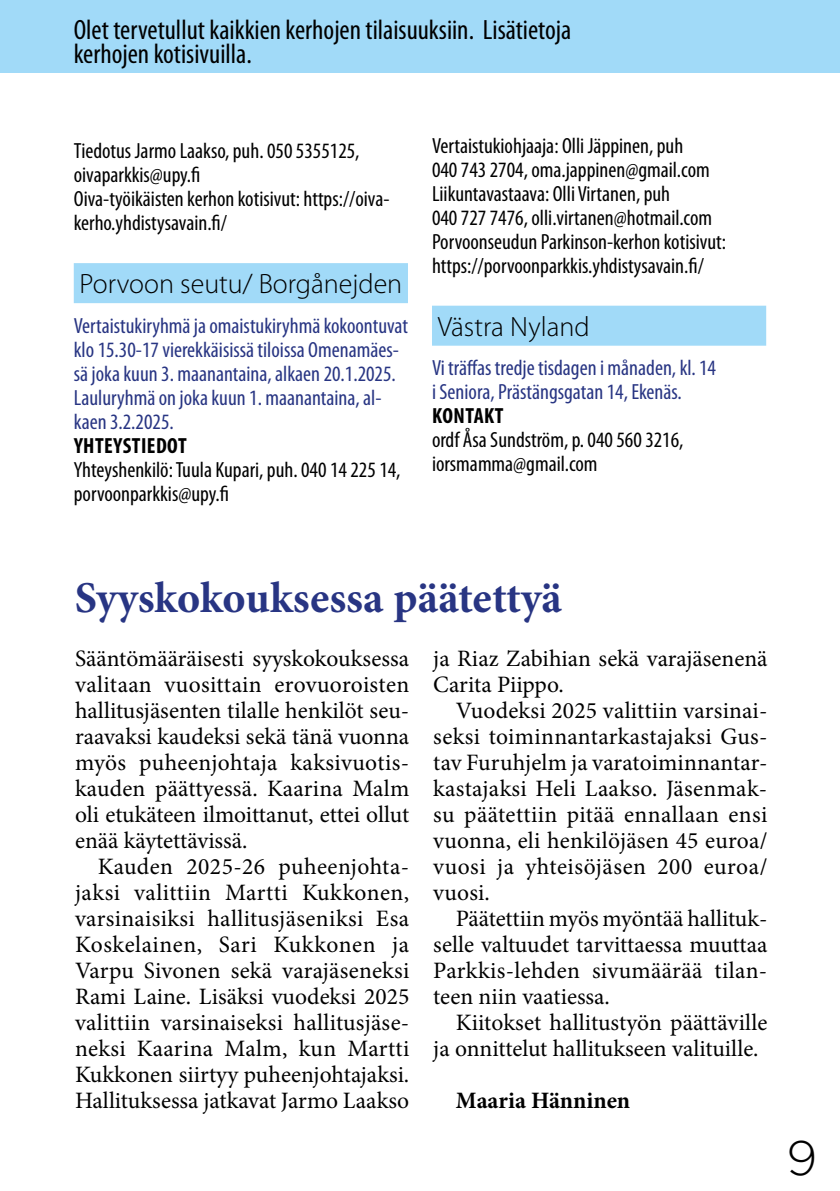
<style>
.page{position:relative;width:840px;height:1191px;background:#fff}
.page>*{position:absolute;margin:0;border:0;box-sizing:border-box;transform-origin:0 0}
.t1{font:300 48px "Gotham";color:#000}
.t2{font:700 44px "Minion Pro";color:#283583}
.t3{font:condensed 28px/24px "Myriad Pro";color:#000}
.t4{font:300 28px "Myriad Pro";color:#000}
.t5{font:23.6px/26px "Minion Pro";color:#000;text-align:justify}
.t6{font:700 23.6px "Minion Pro";color:#000}
.t7{font:condensed 22px/24px "Myriad Pro";color:#000}
.t8{font:condensed 22px/24px "Myriad Pro";color:#283583}
.t9{font:700 condensed 22px "Myriad Pro";letter-spacing:.02em;color:#000}
</style>
<div class="page">
<div style="left:74px;top:263px;width:334px;height:40px;background:#a1daf8"></div>
<div style="left:0;top:0;width:839px;height:73px;background:#a1daf8"></div>
<div style="left:432px;top:306px;width:333px;height:40px;background:#a1daf8"></div>
<p class="t3" style="left:74px;top:18px;width:499px">Olet tervetullut kaikkien kerhojen tilaisuuksiin. Lisätietoja kerhojen kotisivuilla.</p>
<p class="t7" style="left:74px;top:139px;width:317px">Tiedotus Jarmo Laakso, puh. 050 5355125, oivaparkkis@upy.fi<br>Oiva-työikäisten kerhon kotisivut: https://oiva&shy;kerho.yhdistysavain.fi/</p>
<p class="t4" style="left:79px;top:269px;width:324px">Porvoon seutu/ Borgånejden</p>
<p class="t8" style="left:74px;top:314px;width:335px">Vertaistukiryhmä ja omaistukiryhmä kokoontuvat klo 15.30-17 vierekkäisissä tiloissa Omenamäes&shy;sä joka kuun 3. maanantaina, alkaen 20.1.2025.<br>Lauluryhmä on joka kuun 1. maanantaina, al&shy;kaen 3.2.2025.</p>
<p class="t9" style="left:74px;top:433px;width:114px">YHTEYSTIEDOT</p>
<p class="t7" style="left:74px;top:458px;width:328px">Yhteyshenkilö: Tuula Kupari, puh. 040 14 225 14, porvoonparkkis@upy.fi</p>
<p class="t7" style="left:432px;top:134px;width:295px">Vertaistukiohjaaja: Olli Jäppinen, puh<br>040 743 2704, oma.jappinen@gmail.com Liikuntavastaava: Olli Virtanen, puh<br>040 727 7476, olli.virtanen@hotmail.com Porvoonseudun Parkinson-kerhon kotisivut: https://porvoonparkkis.yhdistysavain.fi/</p>
<p class="t4" style="left:437px;top:311px;width:153px">Västra Nyland</p>
<p class="t8" style="left:432px;top:356px;width:285px">Vi träffas tredje tisdagen i månaden, kl. 14 i Seniora, Prästängsgatan 14, Ekenäs.</p>
<p class="t9" style="left:432px;top:404px;width:73px">KONTAKT</p>
<p class="t7" style="left:432px;top:428px;width:253px">ordf Åsa Sundström, p. 040 560 3216, iorsmamma@gmail.com</p>
<h2 class="t2" style="left:75px;top:566px;width:488px">Syyskokouksessa päätettyä</h2>
<p class="t5" style="left:75px;top:646px;width:335px">Sääntömääräisesti syyskokouksessa valitaan vuosittain erovuoroisten hallitusjäsenten tilalle henkilöt seu&shy;raavaksi kaudeksi sekä tänä vuonna myös puheenjohtaja kaksivuotis&shy;kauden päättyessä. Kaarina Malm oli etukäteen ilmoittanut, ettei ollut enää käytettävissä.</p>
<p class="t5" style="left:75px;top:854px;width:335px;text-indent:23px">Kauden 2025-26 puheenjohta&shy;jaksi valittiin Martti Kukkonen, varsinaisiksi hallitusjäseniksi Esa Koskelainen, Sari Kukkonen ja Varpu Sivonen sekä varajäseneksi Rami Laine. Lisäksi vuodeksi 2025 valittiin varsinaiseksi hallitusjäse&shy;neksi Kaarina Malm, kun Martti Kukkonen siirtyy puheenjohtajaksi.<br>Hallituksessa jatkavat Jarmo Laakso</p>
<p class="t5" style="left:433px;top:645px;width:335px">ja Riaz Zabihian sekä varajäsenenä<br>Carita Piippo.</p>
<p class="t5" style="left:433px;top:697px;width:335px;text-indent:23px">Vuodeksi 2025 valittiin varsinai&shy;seksi toiminnantarkastajaksi Gus&shy;tav Furuhjelm ja varatoiminnantar&shy;kastajaksi Heli Laakso. Jäsenmak&shy;su päätettiin pitää ennallaan ensi vuonna, eli henkilöjäsen 45 euroa/ vuosi ja yhteisöjäsen 200 euroa/ vuosi.</p>
<p class="t5" style="left:433px;top:905px;width:335px;text-indent:23px">Päätettiin myös myöntää hallituk&shy;selle valtuudet tarvittaessa muuttaa Parkkis-lehden sivumäärää tilan&shy;teen niin vaatiessa.</p>
<p class="t5" style="left:433px;top:1009px;width:335px;text-indent:23px">Kiitokset hallitustyön päättäville ja onnittelut hallitukseen valituille.</p>
<p class="t6" style="left:455px;top:1084px;width:176px">Maaria Hänninen</p>
<h1 class="t1" style="left:786px;top:1131px;width:32px">9</h1>
</div>
